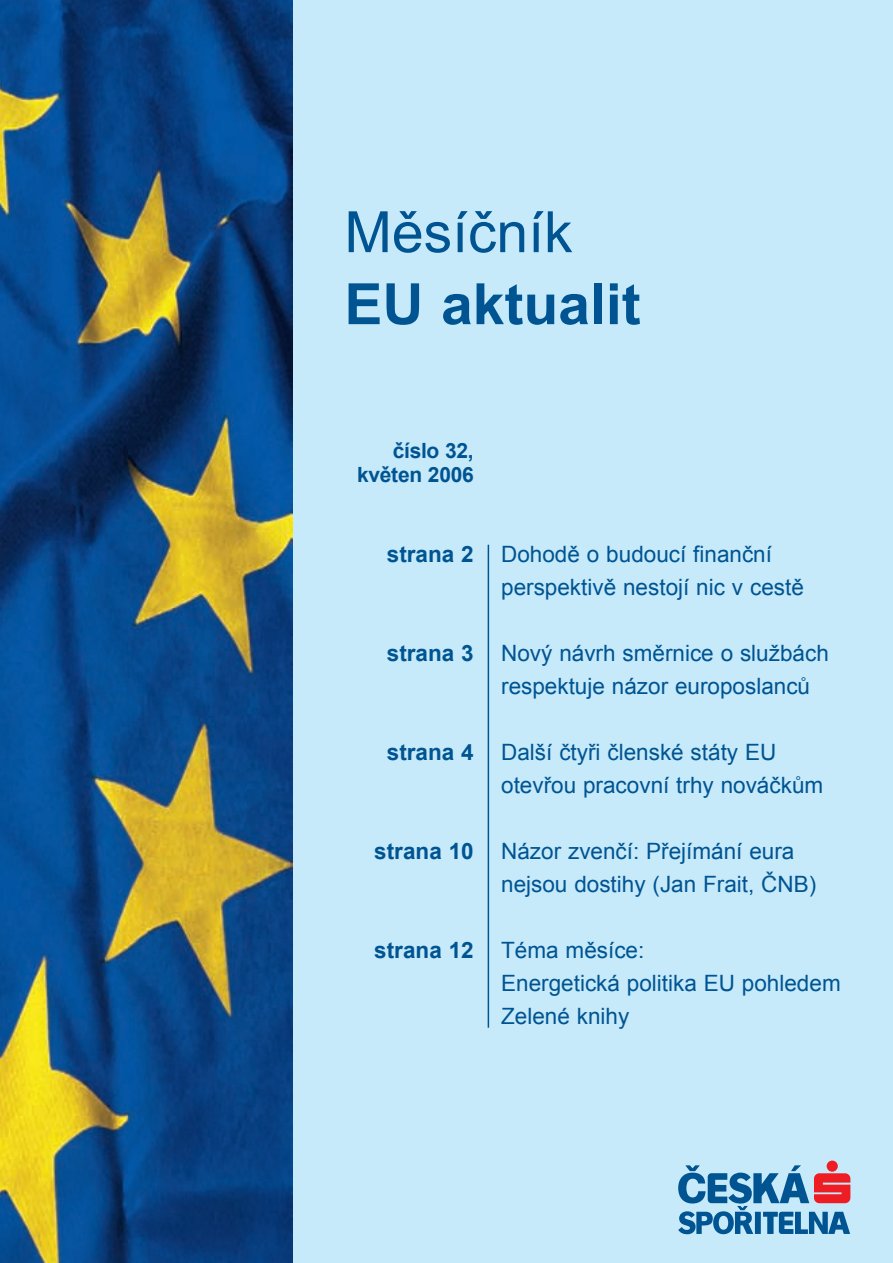
<style>
.page{position:relative;width:893px;height:1263px;background:#c6eafa}
.page>*{position:absolute;margin:0;border:0;box-sizing:border-box;transform-origin:0 0}
.t1{font:700 57px "Arial";color:#005492}
.t2{font:57px "Arial";color:#005492}
.t3{font:22.5px/33px "Arial";color:#005492}
.t4{font:700 22.5px "Arial";color:#005492}
.t5{font:700 21px/24px "Arial";letter-spacing:-.015em;color:#005492;text-align:right}
</style>
<div class="page">
<img style="left:0;top:0;width:292px;height:1263px">
<hr style="left:488px;top:545px;width:1px;height:483px;background:#005492">
<svg style="left:678px;top:1160px;width:172px;height:74px"></svg>
<h1 class="t2" style="left:344px;top:195px;width:230px">Měsíčník</h1>
<h1 class="t1" style="left:344px;top:267px;width:298px">EU aktualit</h1>
<p class="t5" style="left:357px;top:440px;width:118px">číslo 32, květen 2006</p>
<p class="t4" style="left:387px;top:539px;width:88px">strana 2</p>
<p class="t3" style="left:501px;top:537px;width:304px">Dohodě o budoucí finanční perspektivě nestojí nic v cestě</p>
<p class="t4" style="left:387px;top:638px;width:88px">strana 3</p>
<p class="t3" style="left:501px;top:636px;width:329px">Nový návrh směrnice o službách respektuje názor europoslanců</p>
<p class="t4" style="left:387px;top:737px;width:88px">strana 4</p>
<p class="t3" style="left:501px;top:735px;width:324px">Další čtyři členské státy EU otevřou pracovní trhy nováčkům</p>
<p class="t4" style="left:374px;top:836px;width:101px">strana 10</p>
<p class="t3" style="left:501px;top:834px;width:317px">Názor zvenčí: Přejímání eura nejsou dostihy (Jan Frait, ČNB)</p>
<p class="t4" style="left:374px;top:935px;width:101px">strana 12</p>
<p class="t3" style="left:501px;top:933px;width:341px">Téma měsíce:<br>Energetická politika EU pohledem<br>Zelené knihy</p>
</div>
